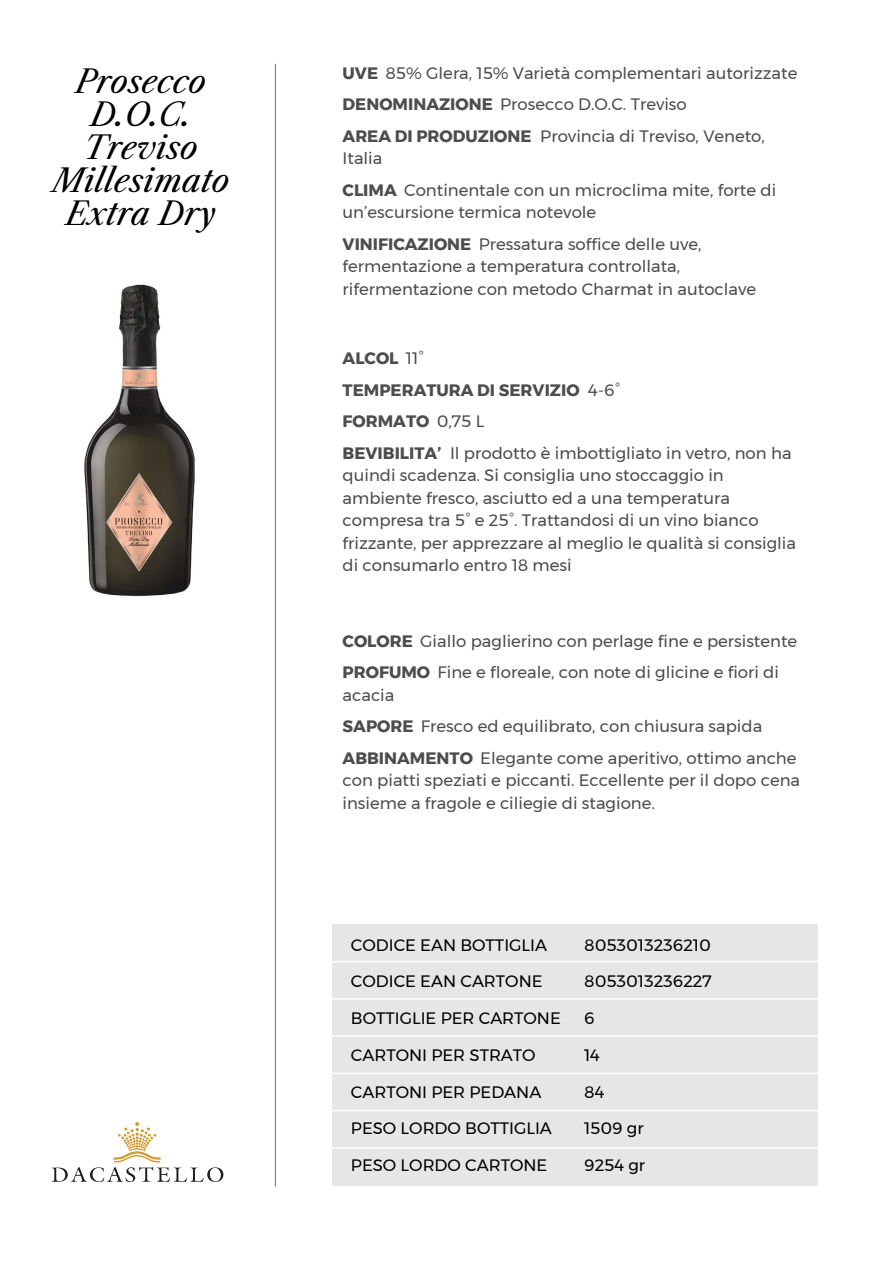
<style>
.page{position:relative;width:893px;height:1263px;background:#fff}
.page>*{position:absolute;margin:0;border:0;box-sizing:border-box;transform-origin:0 0}
.t1{font:italic 31.5px/33px "Libre Caslon Text";color:#000;text-align:center}
.t2{font:16.5px/31.5px "Montserrat";color:#4d4d4d}
.t3{font:16.5px "Montserrat";color:#000}
.s1{font-weight:700}
</style>
<div class="page">
<div style="left:332px;top:925px;width:485px;height:261px;background:#e6e6e6"></div>
<hr style="left:275px;top:64px;width:1px;height:1122px;background:#6e6e6e">
<svg style="left:52px;top:1122px;width:171px;height:60px"></svg>
<hr style="left:329px;top:961px;width:494px;height:1px;background:#fff">
<hr style="left:329px;top:998px;width:494px;height:1px;background:#fff">
<hr style="left:329px;top:1035px;width:494px;height:2px;background:#fff">
<hr style="left:329px;top:1072px;width:494px;height:2px;background:#fff">
<hr style="left:329px;top:1110px;width:494px;height:1px;background:#fff">
<hr style="left:329px;top:1147px;width:494px;height:2px;background:#fff">
<img style="left:84px;top:284px;width:111px;height:313px">
<h1 class="t1" style="left:53px;top:65px;width:178px">Prosecco<br>D.O.C.<br>Treviso<br>Millesimato<br>Extra Dry</h1>
<p class="t2" style="left:343px;top:57px;width:456px"><span class="s1">UVE</span> 85% Glera, 15% Varietà complementari autorizzate<br><span class="s1">DENOMINAZIONE</span> Prosecco D.O.C. Treviso<br><span class="s1">AREA DI PRODUZIONE</span> Provincia di Treviso, Veneto,</p>
<p class="t2" style="left:343px;top:143px;width:435px">Italia<br><span class="s1">CLIMA</span> Continentale con un microclima mite, forte di</p>
<p class="t2" style="left:343px;top:197px;width:360px">un’escursione termica notevole<br><span class="s1">VINIFICAZIONE</span> Pressatura soffice delle uve,</p>
<p class="t2" style="left:343px;top:255px;width:415px;line-height:22.5px">fermentazione a temperatura controllata, rifermentazione con metodo Charmat in autoclave</p>
<p class="t2" style="left:343px;top:342px;width:451px"><span class="s1">ALCOL</span> 11°<br><span class="s1">TEMPERATURA DI SERVIZIO</span> 4-6°<br><span class="s1">FORMATO</span> 0,75 L<br><span class="s1">BEVIBILITA’</span> Il prodotto è imbottigliato in vetro, non ha</p>
<p class="t2" style="left:343px;top:464px;width:455px;line-height:22.5px">quindi scadenza. Si consiglia uno stoccaggio in ambiente fresco, asciutto ed a una temperatura compresa tra 5° e 25°. Trattandosi di un vino bianco frizzante, per apprezzare al meglio le qualità si consiglia di consumarlo entro 18 mesi</p>
<p class="t2" style="left:343px;top:625px;width:456px"><span class="s1">COLORE</span> Giallo paglierino con perlage fine e persistente<br><span class="s1">PROFUMO</span> Fine e floreale, con note di glicine e fiori di</p>
<p class="t2" style="left:343px;top:679px;width:455px">acacia<br><span class="s1">SAPORE</span> Fresco ed equilibrato, con chiusura sapida<br><span class="s1">ABBINAMENTO</span> Elegante come aperitivo, ottimo anche</p>
<p class="t2" style="left:343px;top:769px;width:459px;line-height:22.5px">con piatti speziati e piccanti. Eccellente per il dopo cena insieme a fragole e ciliegie di stagione.</p>
<p class="t3" style="left:351px;top:932px;width:198px">CODICE EAN BOTTIGLIA</p>
<p class="t3" style="left:584px;top:932px;width:128px">8053013236210</p>
<p class="t3" style="left:351px;top:969px;width:193px">CODICE EAN CARTONE</p>
<p class="t3" style="left:584px;top:969px;width:129px">8053013236227</p>
<p class="t3" style="left:351px;top:1006px;width:211px">BOTTIGLIE PER CARTONE</p>
<p class="t3" style="left:584px;top:1006px;width:12px">6</p>
<p class="t3" style="left:351px;top:1042px;width:186px">CARTONI PER STRATO</p>
<p class="t3" style="left:584px;top:1042px;width:17px">14</p>
<p class="t3" style="left:351px;top:1079px;width:192px">CARTONI PER PEDANA</p>
<p class="t3" style="left:584px;top:1079px;width:22px">84</p>
<p class="t3" style="left:351px;top:1116px;width:202px">PESO LORDO BOTTIGLIA</p>
<p class="t3" style="left:584px;top:1116px;width:61px">1509 gr</p>
<p class="t3" style="left:351px;top:1153px;width:198px">PESO LORDO CARTONE</p>
<p class="t3" style="left:584px;top:1153px;width:63px">9254 gr</p>
</div>
